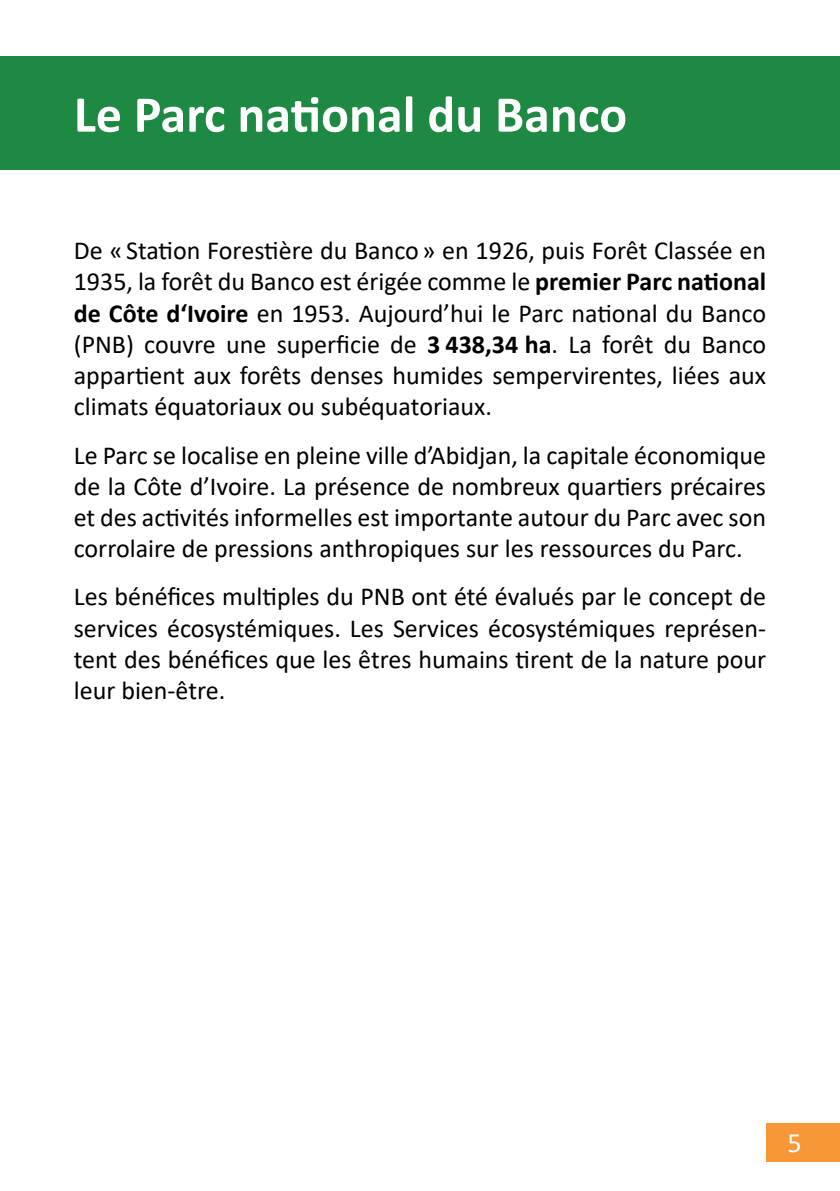
<style>
.page{position:relative;width:840px;height:1191px;background:#fff}
.page>*{position:absolute;margin:0;border:0;box-sizing:border-box;transform-origin:0 0}
.t1{font:700 52px "Calibri";color:#fff}
.t2{font:28px "Calibri";color:#fff}
.t3{font:26px/31.2px "Calibri";color:#000;text-align:justify}
.s1{font-weight:700}
</style>
<div class="page">
<div style="left:765px;top:1123px;width:74px;height:38px;background:#f89638"></div>
<div style="left:0;top:57px;width:839px;height:113px;background:#1e8943"></div>
<h1 class="t1" style="left:74px;top:78px;width:554px">Le Parc national du Banco</h1>
<p class="t3" style="left:74px;top:234px;width:693px">De « Station Forestière du Banco » en 1926, puis Forêt Classée en 1935, la forêt du Banco est érigée comme le <span class="s1">premier Parc national de Côte d‘Ivoire</span> en 1953. Aujourd’hui le Parc national du Banco (PNB) couvre une superficie de <span class="s1">3 438,34 ha</span>. La forêt du Banco appartient aux forêts denses humides sempervirentes, liées aux climats équatoriaux ou subéquatoriaux.</p>
<p class="t3" style="left:74px;top:439px;width:693px">Le Parc se localise en pleine ville d’Abidjan, la capitale économique de la Côte d’Ivoire. La présence de nombreux quartiers précaires et des activités informelles est importante autour du Parc avec son corrolaire de pressions anthropiques sur les ressources du Parc.</p>
<p class="t3" style="left:74px;top:580px;width:693px">Les bénéfices multiples du PNB ont été évalués par le concept de services écosystémiques. Les Services écosystémiques représen&shy;tent des bénéfices que les êtres humains tirent de la nature pour leur bien-être.</p>
<p class="t2" style="left:787px;top:1123px;width:16px">5</p>
</div>
